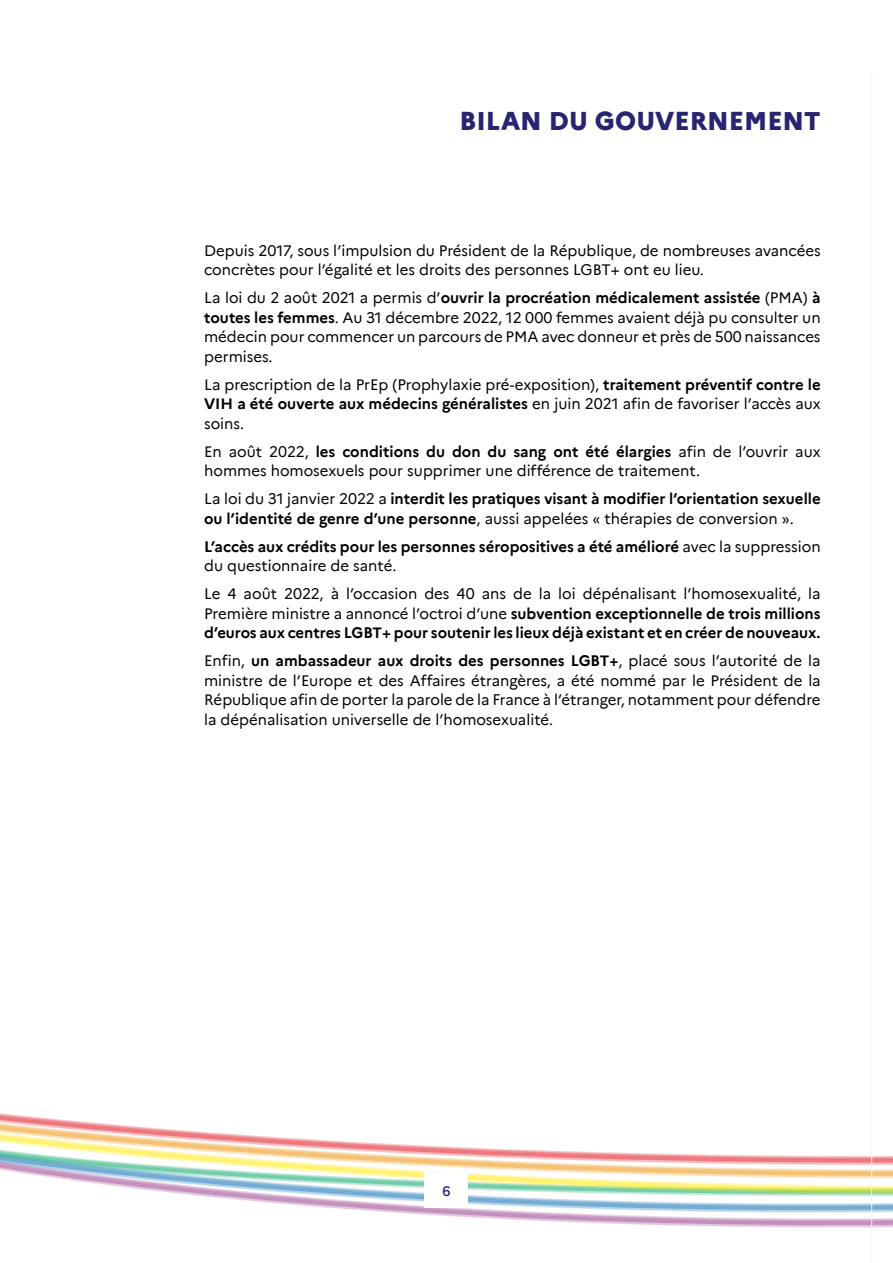
<style>
.page{position:relative;width:893px;height:1263px;background:#fff}
.page>*{position:absolute;margin:0;border:0;box-sizing:border-box;transform-origin:0 0}
.t1{font:800 25.5px "Marianne";color:#272571}
.t2{font:15px/19.5px "Marianne";color:#000;text-align:justify}
.t3{font:700 15px/19.5px "Marianne";color:#000}
.t4{font:500 13.5px "Marianne";color:#272571}
.s1{font-weight:700}
.s2{font-weight:400}
</style>
<div class="page">
<svg style="left:0;top:1113px;width:872px;height:115px"></svg>
<div style="left:425px;top:1172px;width:43px;height:36px;background:#fff"></div>
<h1 class="t1" style="left:459px;top:101px;width:363px">BILAN DU GOUVERNEMENT</h1>
<p class="t2" style="left:204px;top:239px;width:618px">Depuis 2017, sous l’impulsion du Président de la République, de nombreuses avancées concrètes pour l’égalité et les droits des personnes LGBT+ ont eu lieu.</p>
<p class="t2" style="left:204px;top:287px;width:618px">La loi du 2 août 2021 a permis d’<span class="s1">ouvrir la procréation médicalement assistée</span> (PMA) <span class="s1">à toutes les femmes</span>. Au 31 décembre 2022, 12 000 femmes avaient déjà pu consulter un médecin pour commencer un parcours de PMA avec donneur et près de 500 naissances permises.</p>
<p class="t2" style="left:204px;top:373px;width:618px">La prescription de la PrEp (Prophylaxie pré-exposition), <span class="s1">traitement préventif contre le VIH a été ouverte aux médecins généralistes</span> en juin 2021 afin de favoriser l’accès aux soins.</p>
<p class="t2" style="left:204px;top:440px;width:618px">En août 2022, <span class="s1">les conditions du don du sang ont été élargies</span> afin de l’ouvrir aux hommes homosexuels pour supprimer une différence de traitement.</p>
<p class="t3" style="left:204px;top:488px;width:618px"><span class="s2">La loi du 31 janvier 2022 a</span> interdit les pratiques visant à modifier l’orientation sexuelle ou l’identité de genre d’une personne<span class="s2">, aussi appelées « thérapies de conversion ».</span></p>
<p class="t3" style="left:204px;top:535px;width:618px">L’accès aux crédits pour les personnes séropositives a été amélioré <span class="s2">avec la suppression du questionnaire de santé.</span></p>
<p class="t3" style="left:204px;top:583px;width:618px;text-align:justify"><span class="s2">Le 4 août 2022, à l’occasion des 40 ans de la loi dépénalisant l’homosexualité, la Première ministre a annoncé l’octroi d’une</span> subvention exceptionnelle de trois millions d’euros aux centres LGBT+ pour soutenir les lieux déjà existant et en créer de nouveaux.</p>
<p class="t2" style="left:204px;top:650px;width:618px">Enfin, <span class="s1">un ambassadeur aux droits des personnes LGBT+</span>, placé sous l’autorité de la ministre de l’Europe et des Affaires étrangères, a été nommé par le Président de la République afin de porter la parole de la France à l’étranger, notamment pour défendre la dépénalisation universelle de l’homosexualité.</p>
<p class="t4" style="left:442px;top:1180px;width:10px">6</p>
</div>
